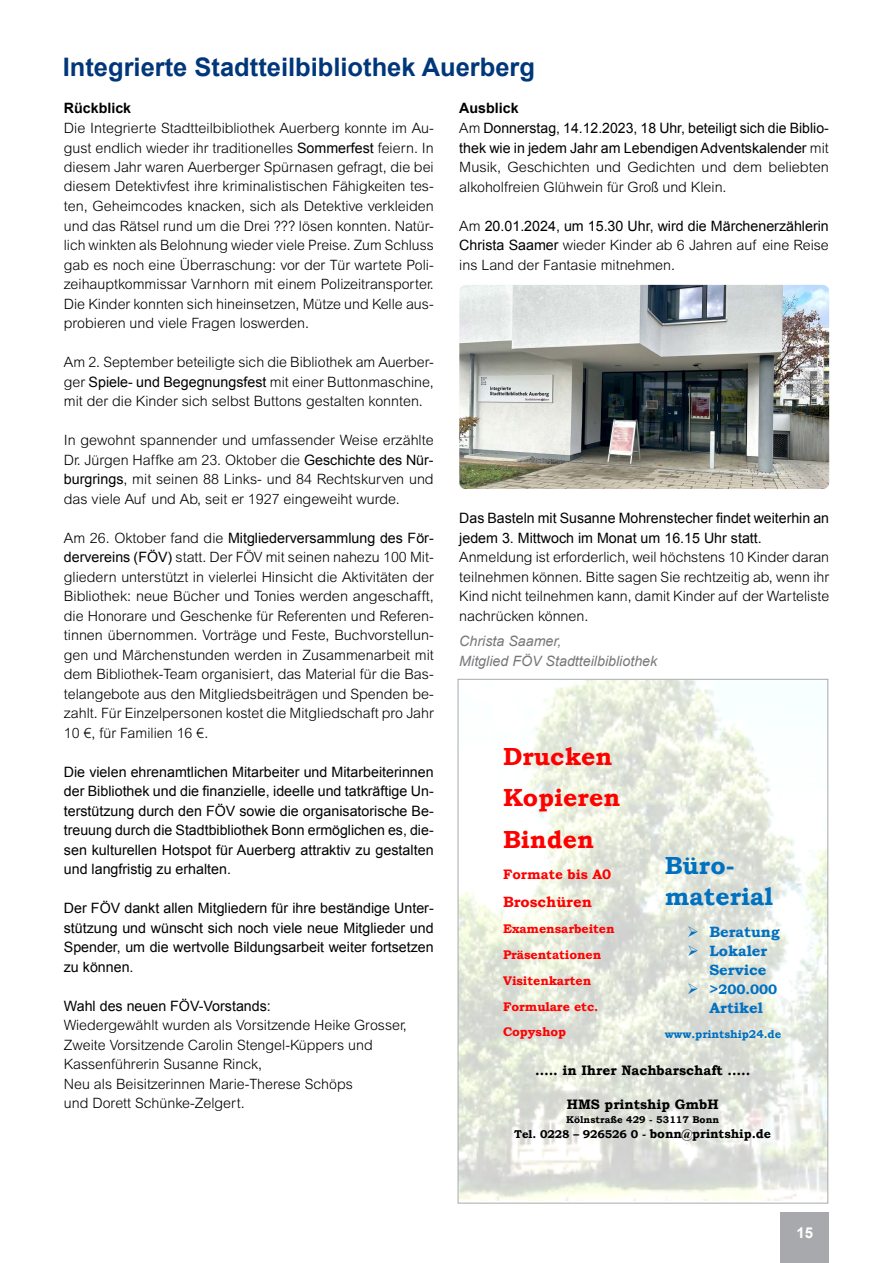
<style>
.page{position:relative;width:893px;height:1263px;background:#fff}
.page>*{position:absolute;margin:0;border:0;box-sizing:border-box;transform-origin:0 0}
.t1{font:700 25.5px "Arial";color:#00377b}
.t2{font:700 24.75px/41.4px "Bookman Old Style";color:#f00}
.t3{font:700 24.75px/31.7px "Bookman Old Style";color:#0070c0}
.t4{font:700 15px "Arial";color:#fff}
.t5{font:700 14.85px/18.8px "Bookman Old Style";color:#0070c0;text-align:right}
.t6{font:700 14.85px "Bookman Old Style";color:#f00}
.t7{font:300 14.25px/19.5px "Arial MT Std";color:#000;text-align:justify}
.t8{font:14.25px/19.5px "Arial";color:#000;text-align:justify}
.t9{font:italic 14.25px/19.5px "Arial";color:#77787b}
.t10{font:700 14.25px "Arial";color:#000}
.t11{font:700 13.65px "Bookman Old Style";color:#000}
.t12{font:700 13.65px "Bookman Old Style";color:#f00}
.t13{font:700 13.65px "Bookman Old Style";color:#0070c0}
.t14{font:700 12.45px/25.7px "Bookman Old Style";letter-spacing:-.005em;color:#f00}
.t15{font:700 11.4px "Bookman Old Style";letter-spacing:-.01em;color:#000}
.t16{font:700 11.4px "Bookman Old Style";letter-spacing:-.01em;color:#0070c0}
.t17{font:700 9.9px "Bookman Old Style";letter-spacing:.005em;color:#000}
.s1{font-family:"Arial";font-weight:400}
.s2{font-family:"Arial MT Std";font-weight:300}
.s3{font-weight:700}
.s4{font-size:14.85px}
.s5{font-size:12.45px}
</style>
<div class="page">
<div style="left:780px;top:1213px;width:49px;height:50px;background:#a7a9ac"></div>
<img style="left:460px;top:681px;width:366px;height:519px">
<img style="left:459px;top:285px;width:370px;height:204px">
<h1 class="t1" style="left:63px;top:50px;width:474px">Integrierte Stadtteilbibliothek Auerberg</h1>
<p class="t10" style="left:64px;top:99px;width:69px">Rückblick</p>
<p class="t7" style="left:64px;top:118px;width:371px">Die Integrierte Stadtteilbibliothek Auerberg konnte im Au&shy;gust endlich wieder ihr traditionelles <span class="s1">Sommerfest</span> feiern. In diesem Jahr waren Auerberger Spürnasen gefragt, die bei diesem Detektivfest ihre kriminalistischen Fähigkeiten tes&shy;ten, Geheimcodes knacken, sich als Detektive verkleiden und das Rätsel rund um die Drei ??? lösen konnten. Natür&shy;lich winkten als Belohnung wieder viele Preise. Zum Schluss gab es noch eine Überraschung: vor der Tür wartete Poli&shy;zeihauptkommissar Varnhorn mit einem Polizeitransporter.<br>Die Kinder konnten sich hineinsetzen, Mütze und Kelle aus&shy;probieren und viele Fragen loswerden.</p>
<p class="t7" style="left:64px;top:352px;width:371px">Am 2. September beteiligte sich die Bibliothek am Auerber&shy;ger <span class="s1">Spiele- und Begegnungsfest</span> mit einer Buttonmaschine, mit der die Kinder sich selbst Buttons gestalten konnten.</p>
<p class="t7" style="left:64px;top:430px;width:371px">In gewohnt spannender und umfassender Weise erzählte Dr. Jürgen Haffke am 23. Oktober die <span class="s1">Geschichte des Nür&shy;burgrings</span>, mit seinen 88 Links- und 84 Rechtskurven und das viele Auf und Ab, seit er 1927 eingeweiht wurde.</p>
<p class="t8" style="left:64px;top:528px;width:371px"><span class="s2">Am 26. Oktober fand die</span> Mitgliederversammlung des För-</p>
<p class="t7" style="left:64px;top:547px;width:371px"><span class="s1">dervereins (FÖV)</span> statt. Der FÖV mit seinen nahezu 100 Mit&shy;gliedern unterstützt in vielerlei Hinsicht die Aktivitäten der Bibliothek: neue Bücher und Tonies werden angeschafft, die Honorare und Geschenke für Referenten und Referen&shy;tinnen übernommen. Vorträge und Feste, Buchvorstellun&shy;gen und Märchenstunden werden in Zusammenarbeit mit dem Bibliothek-Team organisiert, das Material für die Bas&shy;telangebote aus den Mitgliedsbeiträgen und Spenden be&shy;zahlt. Für Einzelpersonen kostet die Mitgliedschaft pro Jahr 10 €, für Familien 16 €.</p>
<p class="t8" style="left:64px;top:762px;width:371px">Die vielen ehrenamtlichen Mitarbeiter und Mitarbeiterinnen der Bibliothek und die finanzielle, ideelle und tatkräftige Un&shy;terstützung durch den FÖV sowie die organisatorische Be&shy;treuung durch die Stadtbibliothek Bonn ermöglichen es, die&shy;sen kulturellen Hotspot für Auerberg attraktiv zu gestalten und langfristig zu erhalten.</p>
<p class="t8" style="left:64px;top:898px;width:371px">Der FÖV dankt allen Mitgliedern für ihre beständige Unter&shy;stützung und wünscht sich noch viele neue Mitglieder und Spender, um die wertvolle Bildungsarbeit weiter fortsetzen zu können.</p>
<p class="t8" style="left:64px;top:996px;width:208px">Wahl des neuen FÖV-Vorstands:</p>
<p class="t7" style="left:64px;top:1015px;width:344px;text-align:left">Wiedergewählt wurden als Vorsitzende Heike Grosser, Zweite Vorsitzende Carolin Stengel-Küppers und Kassenführerin Susanne Rinck,<br>Neu als Beisitzerinnen Marie-Therese Schöps<br>und Dorett Schünke-Zelgert.</p>
<p class="t8" style="left:459px;top:99px;width:371px;text-align:left"><span class="s3">Ausblick<br></span><span class="s2">Am</span> Donnerstag, 14.12.2023, 18 Uhr, beteiligt sich die Biblio&shy;thek wie in jedem Jahr am Lebendigen Adventskalender <span class="s2">mit</span></p>
<p class="t7" style="left:459px;top:157px;width:371px">Musik, Geschichten und Gedichten und dem beliebten alkoholfreien Glühwein für Groß und Klein.</p>
<p class="t8" style="left:459px;top:216px;width:371px"><span class="s2">Am</span> 20.01.2024, um 15.30 Uhr, wird die Märchenerzählerin</p>
<p class="t7" style="left:459px;top:235px;width:371px"><span class="s1">Christa Saamer</span> wieder Kinder ab 6 Jahren auf eine Reise ins Land der Fantasie mitnehmen.</p>
<p class="t8" style="left:459px;top:508px;width:371px">Das Basteln mit Susanne Mohrenstecher findet weiterhin an jedem 3. Mittwoch im Monat um 16.15 Uhr statt.</p>
<p class="t7" style="left:459px;top:547px;width:371px">Anmeldung ist erforderlich, weil höchstens 10 Kinder daran teilnehmen können. Bitte sagen Sie rechtzeitig ab, wenn ihr Kind nicht teilnehmen kann, damit Kinder auf der Warteliste nachrücken können.</p>
<p class="t9" style="left:459px;top:631px;width:199px">Christa Saamer,<br>Mitglied FÖV Stadtteilbibliothek</p>
<h2 class="t2" style="left:503px;top:736px;width:119px">Drucken<br>Kopieren<br>Binden</h2>
<p class="t12" style="left:503px;top:864px;width:110px">Formate bis A0</p>
<p class="t6" style="left:503px;top:891px;width:90px">Broschüren</p>
<p class="t14" style="left:503px;top:916px;width:113px">Examensarbeiten<br>Präsentationen<br>Visitenkarten<br>Formulare etc.<br>Copyshop</p>
<h2 class="t3" style="left:665px;top:849px;width:110px">Büro&shy;material</h2>
<p class="t5" style="left:687px;top:922px;width:94px">➢ Beratung</p>
<p class="t5" style="left:687px;top:941px;width:82px">➢ Lokaler<br>Service</p>
<p class="t13" style="left:687px;top:979px;width:92px">➢ <span class="s4">&gt;</span>200.000</p>
<p class="t5" style="left:709px;top:998px;width:55px">Artikel</p>
<p class="t16" style="left:665px;top:1026px;width:118px">www.printship24.de</p>
<p class="t11" style="left:535px;top:1060px;width:217px">….. in Ihrer Nachbarschaft …..</p>
<p class="t11" style="left:567px;top:1094px;width:153px">HMS printship GmbH</p>
<p class="t17" style="left:566px;top:1112px;width:155px">Kölnstraße 429 - 53117 Bonn</p>
<p class="t15" style="left:514px;top:1125px;width:258px">Tel. 0228 – 926526 0 - <span class="s5">bonn@printship.de</span></p>
<p class="t4" style="left:796px;top:1222px;width:18px">15</p>
</div>
